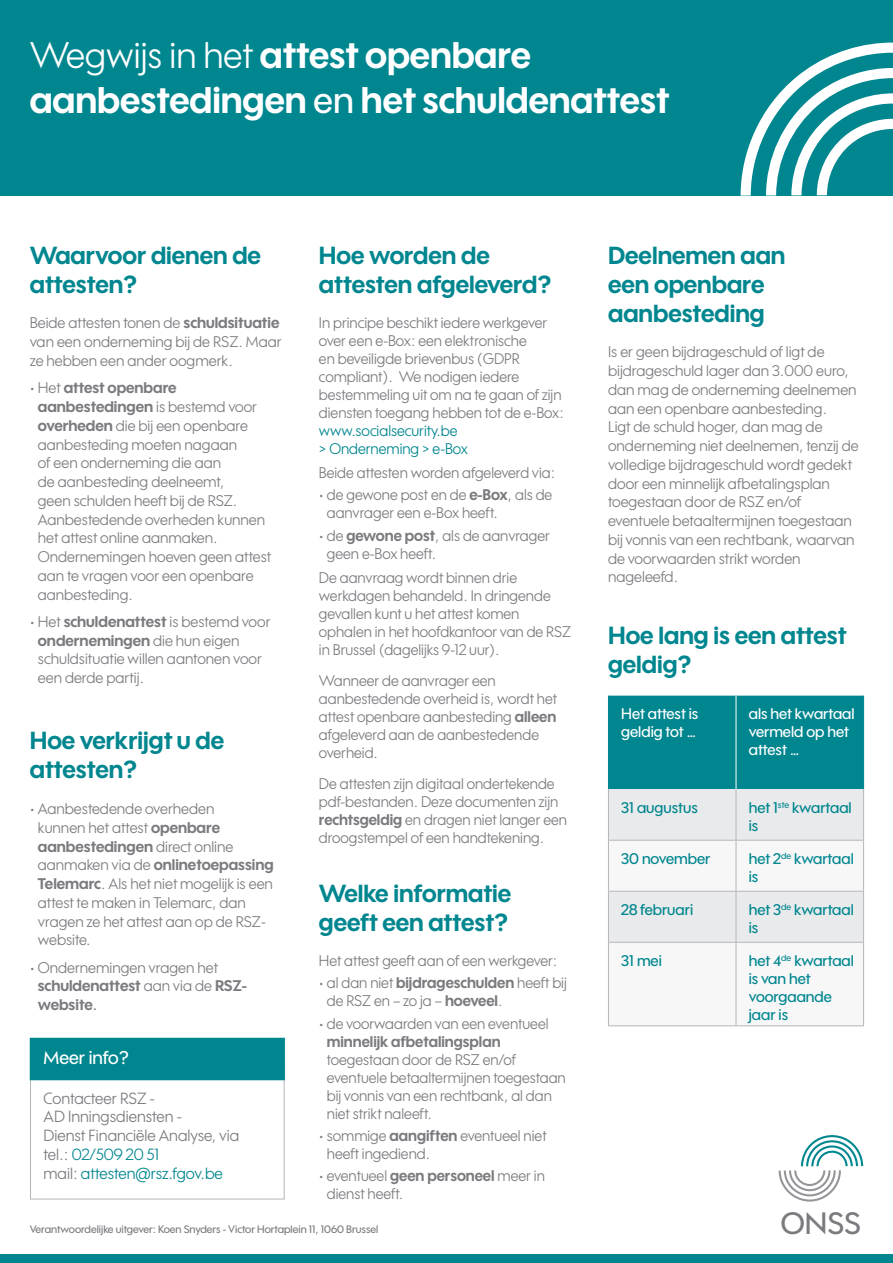
<style>
.page{position:relative;width:893px;height:1263px;background:#fff}
.page>*{position:absolute;margin:0;border:0;box-sizing:border-box;transform-origin:0 0}
.t1{font:700 36px/45px "Wes FY";color:#fff}
.t2{font:500 30px "Wes FY";color:#7c7a7f}
.t3{font:700 24px/28.8px "Wes FY";color:#00868f}
.t4{font:500 18px "Wes FY";color:#fff}
.t5{font:15.75px/18.8px "Wes FY";color:#7c7a7f}
.t6{font:15px/18.8px "Wes FY";color:#7c7a7f}
.t7{font:500 15px/18px "Wes FY";color:#00868f}
.t8{font:500 15px/18px "Wes FY";color:#fff}
.t9{font:500 10.5px "Wes FY";color:#7c7a7f}
.s1{font-weight:400}
.s2{font-weight:500}
.s3{font-weight:700}
.s4{color:#00868f}
</style>
<div class="page">
<div style="left:0;top:0;width:893px;height:196px;background:#00868f"></div>
<svg style="left:741px;top:42px;width:152px;height:154px"></svg>
<div style="left:0;top:1254px;width:893px;height:9px;background:#00868f"></div>
<svg style="left:609px;top:696px;width:254px;height:144px;background:#52a9af"></svg>
<svg style="left:609px;top:841px;width:254px;height:184px"></svg>
<hr style="left:736px;top:696px;width:1px;height:93px;background:#fff">
<hr style="left:608px;top:696px;width:1px;height:93px;background:#00868f">
<hr style="left:863px;top:696px;width:1px;height:93px;background:#00868f">
<hr style="left:608px;top:840px;width:1px;height:51px;background:#b6b6ba">
<hr style="left:736px;top:840px;width:1px;height:51px;background:#b6b6ba">
<hr style="left:863px;top:840px;width:1px;height:51px;background:#b6b6ba">
<hr style="left:608px;top:891px;width:128px;height:1px;background:#b6b6ba">
<hr style="left:608px;top:892px;width:1px;height:50px;background:#b6b6ba">
<hr style="left:736px;top:891px;width:128px;height:1px;background:#b6b6ba">
<hr style="left:736px;top:892px;width:1px;height:50px;background:#b6b6ba">
<hr style="left:863px;top:892px;width:1px;height:50px;background:#b6b6ba">
<hr style="left:608px;top:942px;width:128px;height:1px;background:#b6b6ba">
<hr style="left:608px;top:943px;width:1px;height:82px;background:#b6b6ba">
<hr style="left:736px;top:942px;width:128px;height:1px;background:#b6b6ba">
<hr style="left:736px;top:943px;width:1px;height:82px;background:#b6b6ba">
<hr style="left:863px;top:943px;width:1px;height:82px;background:#b6b6ba">
<hr style="left:608px;top:1025px;width:128px;height:1px;background:#b6b6ba">
<hr style="left:736px;top:1025px;width:128px;height:1px;background:#b6b6ba">
<hr style="left:608px;top:789px;width:1px;height:51px;background:#b6b6ba">
<hr style="left:736px;top:789px;width:1px;height:51px;background:#b6b6ba">
<hr style="left:863px;top:789px;width:1px;height:51px;background:#b6b6ba">
<hr style="left:608px;top:840px;width:128px;height:1px;background:#b6b6ba">
<hr style="left:736px;top:840px;width:128px;height:1px;background:#b6b6ba">
<div style="left:30px;top:1063px;width:255px;height:136px;border:1px solid #b6b6ba"></div>
<div style="left:30px;top:1038px;width:255px;height:42px;background:#00868f"></div>
<svg style="left:779px;top:1135px;width:84px;height:67px"></svg>
<p class="t1" style="left:30px;top:32px;width:641px"><span class="s1">Wegwijs in het</span> attest openbare aanbestedingen <span class="s2">en</span> het schuldenattest</p>
<p class="t3" style="left:30px;top:240px;width:233px">Waarvoor dienen de attesten?</p>
<p class="t6" style="left:30px;top:313px;width:253px">Beide attesten tonen de <span class="s3">schuldsituatie </span>van een onderneming bij de RSZ. Maar ze hebben een ander oogmerk.</p>
<p class="t6" style="left:38px;top:378px;width:235px;text-indent:-8px">• Het <span class="s3">attest openbare aanbestedingen</span> is bestemd voor <span class="s3">overheden</span> die bij een openbare aanbesteding moeten nagaan<br>of een onderneming die aan<br>de aanbesteding deelneemt,<br>geen schulden heeft bij de RSZ.<br>Aanbestedende overheden kunnen het attest online aanmaken.<br>Ondernemingen hoeven geen attest aan te vragen voor een openbare aanbesteding.</p>
<p class="t6" style="left:38px;top:612px;width:234px;text-indent:-8px">• Het <span class="s3">schuldenattest</span> is bestemd voor <span class="s3">ondernemingen</span> die hun eigen schuldsituatie willen aantonen voor een derde partij.</p>
<p class="t3" style="left:30px;top:726px;width:196px">Hoe verkrijgt u de attesten?</p>
<p class="t6" style="left:38px;top:799px;width:237px;text-indent:-8px">• Aanbestedende overheden<br>kunnen het attest <span class="s3">openbare aanbestedingen</span> direct online aanmaken via de <span class="s3">onlinetoepassing<br>Telemarc</span>. Als het niet mogelijk is een attest te maken in Telemarc, dan vragen ze het attest aan op de RSZ&shy;website.</p>
<p class="t6" style="left:38px;top:957px;width:210px;text-indent:-8px">• Ondernemingen vragen het <span class="s3">schuldenattest</span> aan via de <span class="s3">RSZ&shy;website</span><span class="s2">.</span></p>
<p class="t4" style="left:44px;top:1046px;width:87px">Meer info?</p>
<p class="t5" style="left:44px;top:1088px;width:197px">Contacteer RSZ -<br>AD Inningsdiensten -<br>Dienst Financiële Analyse, via tel.: <span class="s4">02/509 20 51<br></span>mail: <span class="s4">attesten@rsz.fgov.be</span></p>
<p class="t3" style="left:319px;top:240px;width:234px">Hoe worden de attesten afgeleverd?</p>
<p class="t6" style="left:319px;top:313px;width:246px;line-height:18px">In principe beschikt iedere werkgever over een e-Box: een elektronische<br>en beveiligde brievenbus (GDPR compliant). We nodigen iedere bestemmeling uit om na te gaan of zijn diensten toegang hebben tot de e-Box: <span class="s4">www.socialsecurity.be<br>&gt; Onderneming &gt; e-Box</span></p>
<p class="t6" style="left:319px;top:463px;width:238px">Beide attesten worden afgeleverd via:</p>
<p class="t6" style="left:327px;top:486px;width:227px;line-height:18px;text-indent:-8px">• de gewone post en de <span class="s3">e-Box</span>, als de aanvrager een e-Box heeft.</p>
<p class="t6" style="left:327px;top:526px;width:225px;line-height:18px;text-indent:-8px">• de <span class="s3">gewone post</span>, als de aanvrager geen e-Box heeft.</p>
<p class="t6" style="left:319px;top:568px;width:254px;line-height:18px">De aanvraag wordt binnen drie werkdagen behandeld. In dringende gevallen kunt u het attest komen ophalen in het hoofdkantoor van de RSZ in Brussel (dagelijks 9-12 uur).</p>
<p class="t6" style="left:319px;top:671px;width:240px;line-height:18px">Wanneer de aanvrager een aanbestedende overheid is, wordt het attest openbare aanbesteding <span class="s3">alleen </span>afgeleverd aan de aanbestedende overheid.</p>
<p class="t6" style="left:319px;top:774px;width:250px;line-height:18px">De attesten zijn digitaal ondertekende pdf-bestanden. Deze documenten zijn <span class="s3">rechtsgeldig</span> en dragen niet langer een droogstempel of een handtekening.</p>
<p class="t3" style="left:319px;top:879px;width:194px">Welke informatie geeft een attest?</p>
<p class="t6" style="left:319px;top:951px;width:240px">Het attest geeft aan of een werkgever:</p>
<p class="t6" style="left:327px;top:974px;width:241px;line-height:18px;text-indent:-8px">• al dan niet <span class="s3">bijdrageschulden</span> heeft bij de RSZ en – zo ja – <span class="s3">hoeveel</span>.</p>
<p class="t6" style="left:327px;top:1014px;width:240px;line-height:18px;text-indent:-8px">• de voorwaarden van een eventueel <span class="s3">minnelijk afbetalingsplan </span>toegestaan door de RSZ en/of eventuele betaaltermijnen toegestaan bij vonnis van een rechtbank, al dan niet strikt naleeft.</p>
<p class="t6" style="left:327px;top:1126px;width:221px;line-height:18px;text-indent:-8px">• sommige <span class="s3">aangiften</span> eventueel niet heeft ingediend.</p>
<p class="t6" style="left:327px;top:1166px;width:219px;line-height:18px;text-indent:-8px">• eventueel <span class="s3">geen personeel</span> meer in dienst heeft.</p>
<p class="t9" style="left:30px;top:1223px;width:350px">Verantwoordelijke uitgever: Koen Snyders - Victor Hortaplein 11, 1060 Brussel</p>
<p class="t3" style="left:608px;top:240px;width:179px">Deelnemen aan een openbare aanbesteding</p>
<p class="t6" style="left:608px;top:342px;width:252px">Is er geen bijdrageschuld of ligt de bijdrageschuld lager dan 3.000 euro, dan mag de onderneming deelnemen aan een openbare aanbesteding.<br>Ligt de schuld hoger, dan mag de onderneming niet deelnemen, tenzij de volledige bijdrageschuld wordt gedekt door een minnelijk afbetalingsplan toegestaan door de RSZ en/of eventuele betaaltermijnen toegestaan bij vonnis van een rechtbank, waarvan de voorwaarden strikt worden nageleefd.</p>
<p class="t3" style="left:608px;top:620px;width:240px">Hoe lang is een attest geldig?</p>
<p class="t8" style="left:621px;top:704px;width:79px">Het attest is geldig tot …</p>
<p class="t8" style="left:749px;top:704px;width:107px">als het kwartaal vermeld op het attest …</p>
<p class="t7" style="left:621px;top:798px;width:78px">31 augustus</p>
<p class="t7" style="left:749px;top:798px;width:104px">het 1<sup>ste</sup> kwartaal is</p>
<p class="t7" style="left:621px;top:849px;width:91px">30 november</p>
<p class="t7" style="left:749px;top:849px;width:107px">het 2<sup>de</sup> kwartaal is</p>
<p class="t7" style="left:621px;top:900px;width:73px">28 februari</p>
<p class="t7" style="left:749px;top:900px;width:107px">het 3<sup>de</sup> kwartaal is</p>
<p class="t7" style="left:621px;top:951px;width:42px">31 mei</p>
<p class="t7" style="left:749px;top:951px;width:107px">het 4<sup>de</sup> kwartaal is van het voorgaande jaar is</p>
<p class="t2" style="left:781px;top:1205px;width:82px">ONSS</p>
</div>
